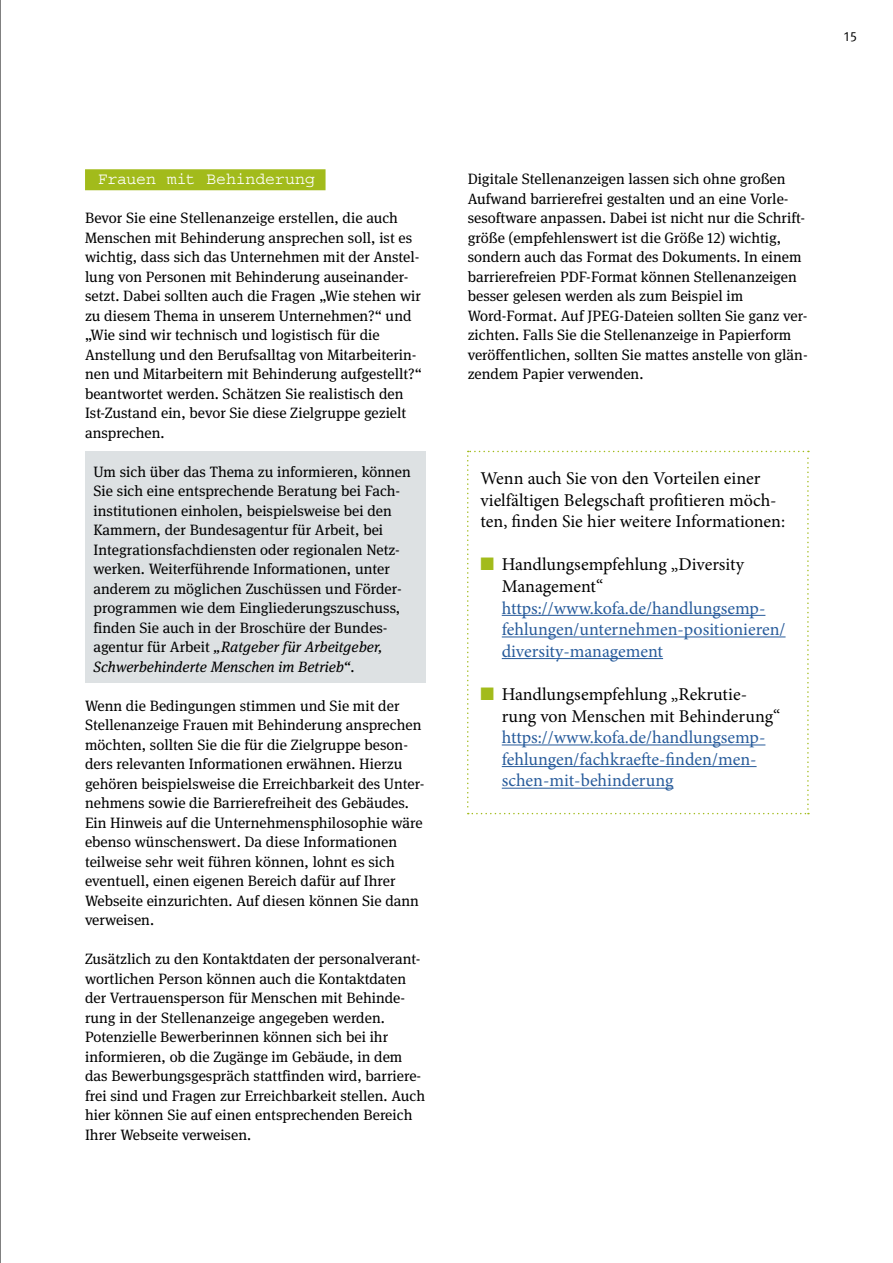
<style>
.page{position:relative;width:893px;height:1263px;background:#fff}
.page>*{position:absolute;margin:0;border:0;box-sizing:border-box;transform-origin:0 0}
.t1{font:18px/21.6px "Minion Pro";color:#000}
.t2{font:18px/21.6px "Minion Pro";color:#275b9b}
.t3{font:16.5px "Courier Std";letter-spacing:-.01em;color:#fff}
.t4{font:15px/19.5px "Meta Serif OT";color:#000}
.t5{font:13.5px "Meta OT Norm";color:#000}
.s1{font-style:italic}
.s2{color:#a2bb1b}
</style>
<div class="page">
<hr style="left:0;top:0;width:1px;height:1263px;background:#000">
<div style="left:85px;top:451px;width:340px;height:231px;background:#dde1e3"></div>
<div style="left:85px;top:169px;width:241px;height:21px;background:#a2bb1b"></div>
<svg style="left:467px;top:451px;width:342px;height:363px"></svg>
<p class="t5" style="left:844px;top:28px;width:15px">15</p>
<p class="t3" style="left:98px;top:170px;width:219px">Frauen mit Behinderung</p>
<p class="t4" style="left:85px;top:208px;width:338px">Bevor Sie eine Stellenanzeige erstellen, die auch Menschen mit Behinderung ansprechen soll, ist es wichtig, dass sich das Unternehmen mit der Anstel&shy;lung von Personen mit Behinderung auseinander&shy;setzt. Dabei sollten auch die Fragen „Wie stehen wir zu diesem Thema in unserem Unternehmen?“ und „Wie sind wir technisch und logistisch für die Anstellung und den Berufsalltag von Mitarbeiterin&shy;nen und Mitarbeitern mit Behinderung aufgestellt?“ beantwortet werden. Schätzen Sie realistisch den Ist-Zustand ein, bevor Sie diese Zielgruppe gezielt ansprechen.</p>
<p class="t4" style="left:94px;top:462px;width:319px">Um sich über das Thema zu informieren, können Sie sich eine entsprechende Beratung bei Fach&shy;institutionen einholen, beispielsweise bei den Kammern, der Bundesagentur für Arbeit, bei Integrationsfachdiensten oder regionalen Netz&shy;werken. Weiterführende Informationen, unter anderem zu möglichen Zuschüssen und Förder&shy;programmen wie dem Eingliederungszuschuss, finden Sie auch in der Broschüre der Bundes&shy;agentur für Arbeit <span class="s1">„Ratgeber für Arbeitgeber, Schwerbehinderte Menschen im Betrieb“</span>.</p>
<p class="t4" style="left:85px;top:696px;width:341px">Wenn die Bedingungen stimmen und Sie mit der Stellenanzeige Frauen mit Behinderung ansprechen möchten, sollten Sie die für die Zielgruppe beson&shy;ders relevanten Informationen erwähnen. Hierzu gehören beispielsweise die Erreichbarkeit des Unter&shy;nehmens sowie die Barrierefreiheit des Gebäudes.<br>Ein Hinweis auf die Unternehmensphilosophie wäre ebenso wünschenswert. Da diese Informationen teilweise sehr weit führen können, lohnt es sich eventuell, einen eigenen Bereich dafür auf Ihrer Webseite einzurichten. Auf diesen können Sie dann verweisen.</p>
<p class="t4" style="left:85px;top:949px;width:342px">Zusätzlich zu den Kontaktdaten der personalverant&shy;wortlichen Person können auch die Kontaktdaten der Vertrauensperson für Menschen mit Behinde&shy;rung in der Stellenanzeige angegeben werden.<br>Potenzielle Bewerberinnen können sich bei ihr informieren, ob die Zugänge im Gebäude, in dem das Bewerbungsgespräch stattfinden wird, barriere&shy;frei sind und Fragen zur Erreichbarkeit stellen. Auch hier können Sie auf einen entsprechenden Bereich Ihrer Webseite verweisen.</p>
<p class="t4" style="left:468px;top:169px;width:341px">Digitale Stellenanzeigen lassen sich ohne großen Aufwand barrierefrei gestalten und an eine Vorle&shy;sesoftware anpassen. Dabei ist nicht nur die Schrift&shy;größe (empfehlenswert ist die Größe 12) wichtig, sondern auch das Format des Dokuments. In einem barrierefreien PDF-Format können Stellenanzeigen besser gelesen werden als zum Beispiel im Word-Format. Auf JPEG-Dateien sollten Sie ganz ver&shy;zichten. Falls Sie die Stellenanzeige in Papierform veröffentlichen, sollten Sie mattes anstelle von glän&shy;zendem Papier verwenden.</p>
<p class="t1" style="left:480px;top:467px;width:306px">Wenn auch Sie von den Vorteilen einer vielfältigen Belegschaft profitieren möch&shy;ten, finden Sie hier weitere Informationen:</p>
<p class="t1" style="left:502px;top:554px;width:244px;text-indent:-21px"><span class="s2">■</span> Handlungsempfehlung „Diversity<br>Management“</p>
<p class="t2" style="left:502px;top:597px;width:285px">https://www.kofa.de/handlungsemp&shy;fehlungen/unternehmen-positionieren/ diversity-management</p>
<p class="t1" style="left:502px;top:683px;width:280px;text-indent:-21px"><span class="s2">■</span> Handlungsempfehlung „Rekrutie&shy;rung von Menschen mit Behinderung“</p>
<p class="t2" style="left:502px;top:727px;width:265px">https://www.kofa.de/handlungsemp&shy;fehlungen/fachkraefte-finden/men&shy;schen-mit-behinderung</p>
</div>
